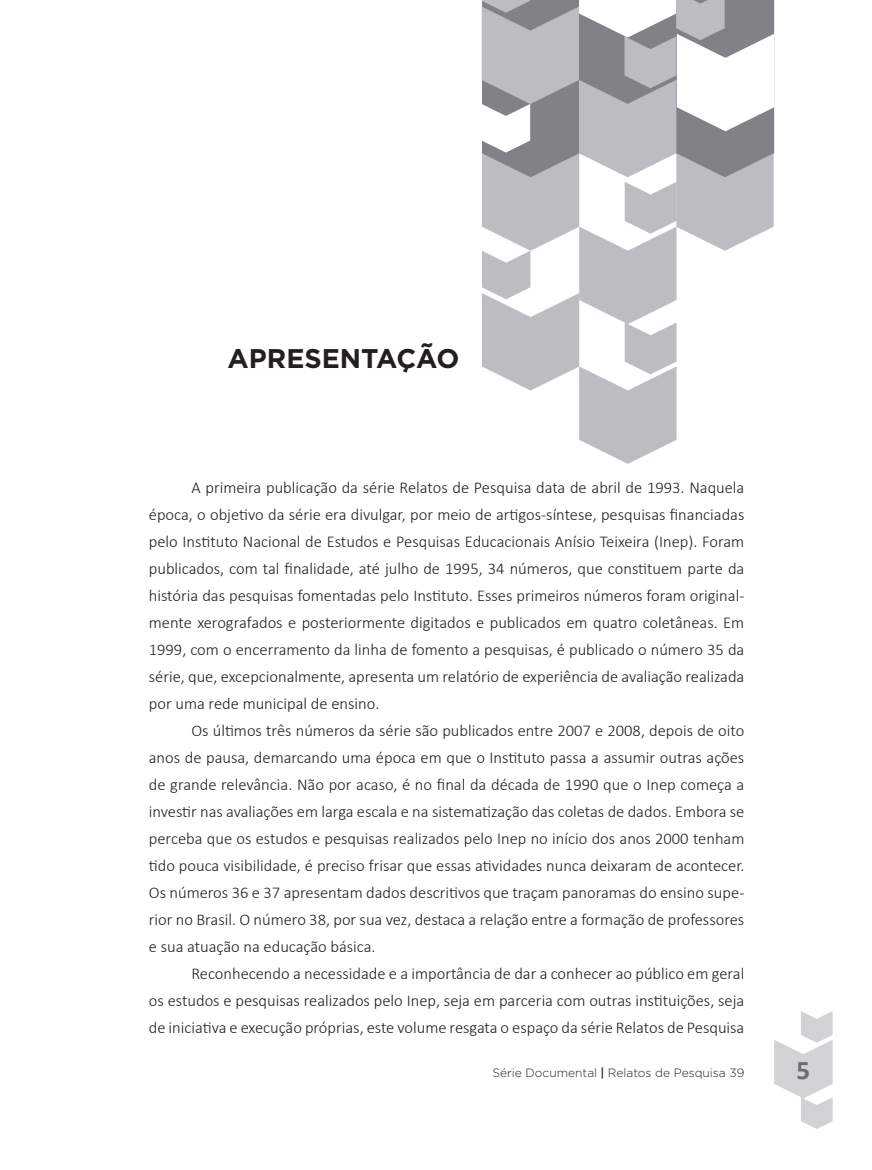
<style>
.page{position:relative;width:872px;height:1170px;background:#fff}
.page>*{position:absolute;margin:0;border:0;box-sizing:border-box;transform-origin:0 0}
.t1{font:700 27px "Gotham";color:#231f20}
.t2{font:700 27px "Calibri";color:#6c6d70}
.t3{font:300 16.5px/27px "Calibri";color:#231f20;text-align:justify}
.t4{font:300 12px "Gotham";color:#231f20}
.s1{font-weight:500}
</style>
<div class="page">
<svg style="left:482px;top:0;width:292px;height:464px"></svg>
<svg style="left:774px;top:1011px;width:58px;height:117px"></svg>
<h1 class="t1" style="left:227px;top:341px;width:59px">APRESENTA</h1>
<h1 class="t1" style="left:396px;top:341px;width:59px">ÇÃO</h1>
<p class="t3" style="left:149px;top:474px;width:597px;text-indent:43px">A primeira publicação da série Relatos de Pesquisa data de abril de 1993. Naquela época, o objetivo da série era divulgar, por meio de artigos-síntese, pesquisas financiadas pelo Instituto Nacional de Estudos e Pesquisas Educacionais Anísio Teixeira (Inep). Foram publicados, com tal finalidade, até julho de 1995, 34 números, que constituem parte da história das pesquisas fomentadas pelo Instituto. Esses primeiros números foram original&shy;mente xerografados e posteriormente digitados e publicados em quatro coletâneas. Em 1999, com o encerramento da linha de fomento a pesquisas, é publicado o número 35 da série, que, excepcionalmente, apresenta um relatório de experiência de avaliação realizada por uma rede municipal de ensino.</p>
<p class="t3" style="left:149px;top:717px;width:597px;text-indent:43px">Os últimos três números da série são publicados entre 2007 e 2008, depois de oito anos de pausa, demarcando uma época em que o Instituto passa a assumir outras ações de grande relevância. Não por acaso, é no final da década de 1990 que o Inep começa a investir nas avaliações em larga escala e na sistematização das coletas de dados. Embora se perceba que os estudos e pesquisas realizados pelo Inep no início dos anos 2000 tenham tido pouca visibilidade, é preciso frisar que essas atividades nunca deixaram de acontecer.<br>Os números 36 e 37 apresentam dados descritivos que traçam panoramas do ensino supe&shy;rior no Brasil. O número 38, por sua vez, destaca a relação entre a formação de professores e sua atuação na educação básica.</p>
<p class="t3" style="left:149px;top:960px;width:597px;text-indent:43px">Reconhecendo a necessidade e a importância de dar a conhecer ao público em geral os estudos e pesquisas realizados pelo Inep, seja em parceria com outras instituições, seja de iniciativa e execução próprias, este volume resgata o espaço da série Relatos de Pesquisa</p>
<p class="t4" style="left:492px;top:1065px;width:253px">Série Documental <span class="s1">|</span> Relatos de Pesquisa 39</p>
<h1 class="t2" style="left:796px;top:1052px;width:15px">5</h1>
</div>
